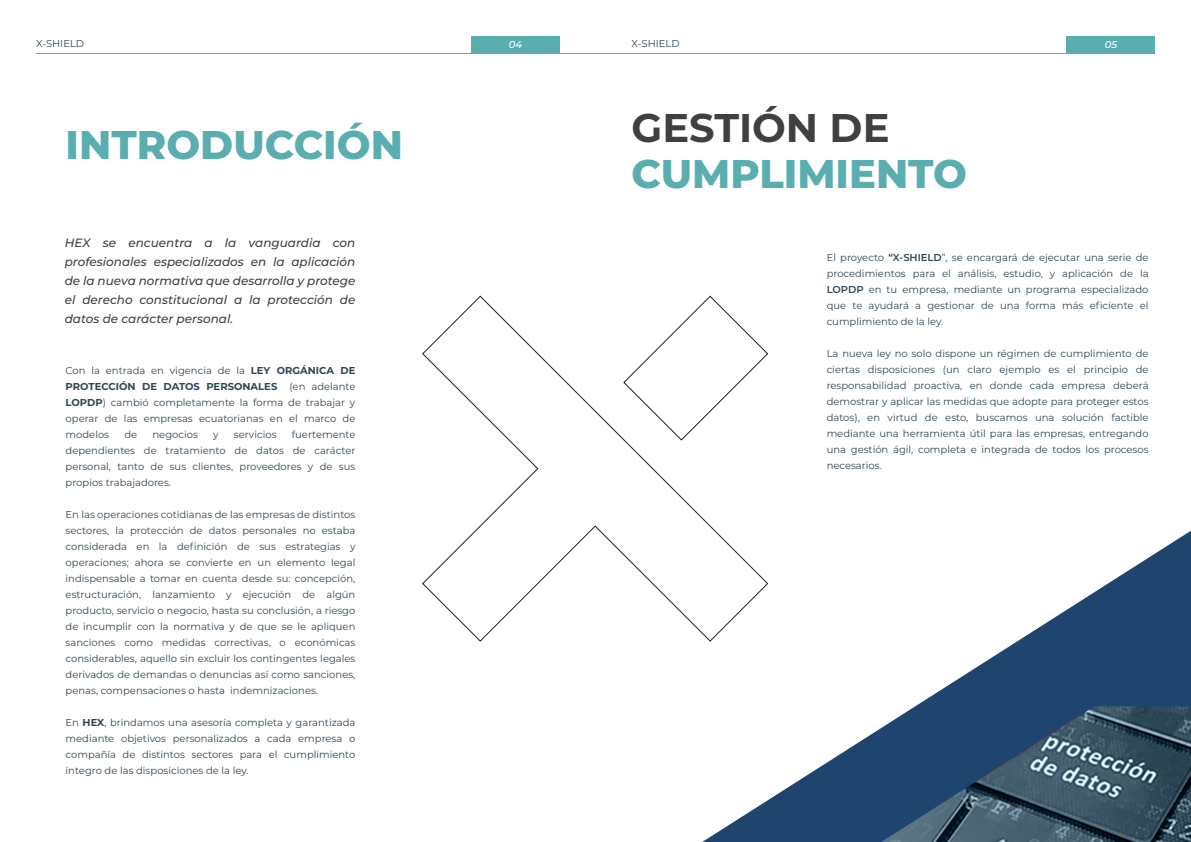
<style>
.page{position:relative;width:1191px;height:842px;background:#fff}
.page>*{position:absolute;margin:0;border:0;box-sizing:border-box;transform-origin:0 0}
.t1{font:800 40px "Montserrat";color:#5aaeaf}
.t2{font:700 40px "Montserrat";color:#404041}
.t3{font:italic 500 12px/19px "Montserrat";color:#404041;text-align:justify}
.t4{font:10px/16px "Montserrat";color:#2e4756;text-align:justify}
.t5{font:italic 500 10px "Montserrat";color:#fff}
.s1{font-weight:700}
.s2{font-weight:600}
</style>
<div class="page">
<hr style="left:36px;top:53px;width:1119px;height:1px;background:#5aaeaf">
<div style="left:471px;top:36px;width:88px;height:18px;background:#5aaeaf"></div>
<div style="left:1067px;top:36px;width:88px;height:18px;background:#5aaeaf"></div>
<svg style="left:422px;top:295px;width:347px;height:347px"></svg>
<svg style="left:702px;top:531px;width:489px;height:175px"></svg>
<svg style="left:702px;top:706px;width:489px;height:136px"></svg>
<p class="t4" style="left:36px;top:35px;width:50px">X-SHIELD</p>
<p class="t5" style="left:509px;top:37px;width:15px">04</p>
<p class="t4" style="left:631px;top:35px;width:50px">X-SHIELD</p>
<p class="t5" style="left:1104px;top:37px;width:14px">05</p>
<h1 class="t1" style="left:66px;top:116px;width:339px">INTRODUCCIÓN</h1>
<p class="t3" style="left:65px;top:233px;width:292px">HEX se encuentra a la vanguardia con profesionales especializados en la aplicación de la nueva normativa que desarrolla y protege el derecho constitucional a la protección de datos de carácter personal.</p>
<p class="t4" style="left:66px;top:362px;width:291px">Con la entrada en vigencia de la <span class="s1">LEY ORGÁNICA DE PROTECCIÓN DE DATOS PERSONALES</span> (en adelante <span class="s1">LOPDP</span>) cambió completamente la forma de trabajar y operar de las empresas ecuatorianas en el marco de modelos</p>
<p class="t4" style="left:66px;top:426px;width:291px;text-indent:226px">fuertemente dependientes de tratamiento de datos de carácter personal, tanto de sus clientes, proveedores y de sus propios trabajadores.</p>
<p class="t4" style="left:66px;top:506px;width:291px">En las operaciones cotidianas de las empresas de distintos sectores, la protección de datos personales no estaba considerada en la definición de sus estrategias y operaciones; ahora se convierte en un elemento legal indispensable a tomar en cuenta desde su: concepción, estructuración, lanzamiento y ejecución de algún producto, servicio o negocio, hasta su conclusión, a riesgo de incumplir con la normativa y de que se le apliquen sanciones como medidas correctivas, o económicas considerables, aquello sin excluir los contingentes legales derivados de demandas o denuncias así como sanciones, penas, compensaciones o hasta indemnizaciones.</p>
<p class="t4" style="left:66px;top:714px;width:291px">En <span class="s1">HEX</span>, brindamos una asesoría completa y garantizada mediante objetivos personalizados a cada empresa o compañía de distintos sectores para el cumplimiento íntegro de las disposiciones de la ley.</p>
<p class="t4" style="left:124px;top:426px;width:14px">de</p>
<p class="t4" style="left:152px;top:426px;width:47px">negocios</p>
<p class="t4" style="left:213px;top:426px;width:7px">y</p>
<p class="t4" style="left:234px;top:426px;width:44px">servicios</p>
<h1 class="t2" style="left:631px;top:99px;width:259px">GESTIÓN DE</h1>
<h1 class="t1" style="left:631px;top:145px;width:337px">CUMPLIMIENTO</h1>
<p class="t4" style="left:826px;top:249px;width:323px">El proyecto <span class="s2">“X-SHIELD</span>”, se encargará de ejecutar una serie de procedimientos para el análisis, estudio, y aplicación de la <span class="s2">LOPDP</span> en tu empresa, mediante un programa especializado que te ayudará a gestionar de una forma más eficiente el cumplimiento de la ley.</p>
<p class="t4" style="left:826px;top:345px;width:323px">La nueva ley no solo dispone un régimen de cumplimiento de ciertas disposiciones (un claro ejemplo es el principio de responsabilidad proactiva, en donde cada empresa deberá demostrar y aplicar las medidas que adopte para proteger estos datos), en virtud de esto, buscamos una solución factible mediante una herramienta útil para las empresas, entregando una gestión ágil, completa e integrada de todos los procesos necesarios.</p>
</div>
